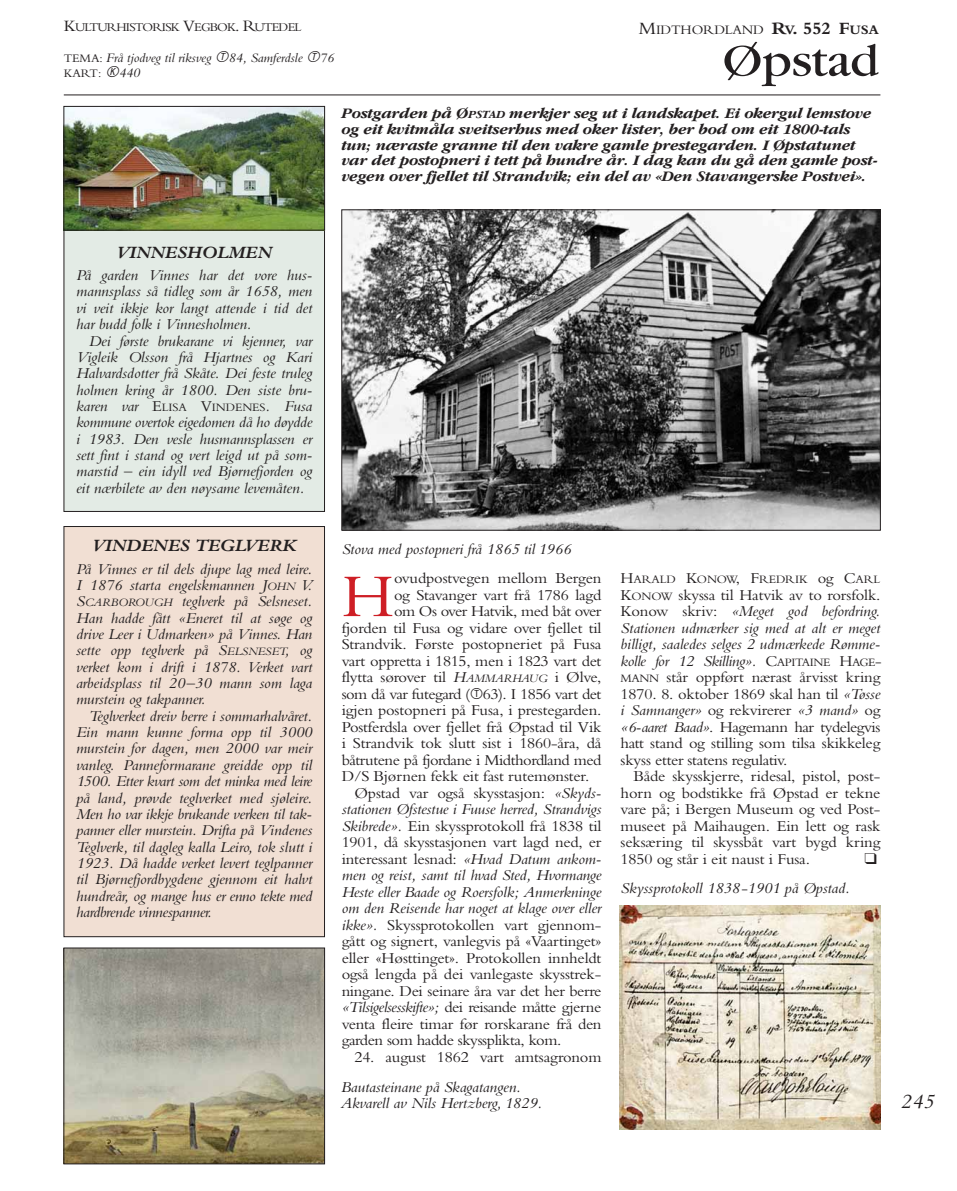
<style>
.page{position:relative;width:957px;height:1191px;background:#fff}
.page>*{position:absolute;margin:0;border:0;box-sizing:border-box;transform-origin:0 0}
.t1{font:63.15px "Bembo MT Std";color:#ce1e25;scale:1.05 1}
.t2{font:48px "Garamond";letter-spacing:-.015em;color:#231f20;scale:1.1 1}
.t3{font:italic 21px "Bembo MT Std";color:#231f20;scale:1.05 1}
.t4{font:italic 700 18px "Bembo MT Std";letter-spacing:-.01em;color:#231f20;scale:1.05 1}
.t5{font:italic 15.75px/16.4px "Bembo MT Std";letter-spacing:-.01em;color:#231f20;text-align:justify;scale:1.05 1}
.t6{font:15.75px/16.5px "Bembo MT Std";letter-spacing:-.01em;color:#231f20;text-align:justify;scale:1.05 1}
.t7{font:15.75px "Bembo MT Std";letter-spacing:-.03em;color:#231f20;scale:1.05 1}
.t8{font:15.75px "Bembo MT Std";letter-spacing:-.035em;color:#231f20;scale:1.05 1}
.t9{font:italic 700 15px/15.8px "Garamond IT Cby BT";letter-spacing:-.01em;color:#231f20;scale:1.05 1}
.t10{font:italic 13.5px "Bembo MT Std";letter-spacing:-.01em;color:#231f20;scale:1.05 1}
.t11{font:13.5px "Bembo MT Std";letter-spacing:-.015em;color:#231f20;scale:1.05 1}
.t12{font:12.3px "Bembo MT Std";letter-spacing:-.065em;color:#231f20;scale:1.05 1}
.t13{font:12px "Bembo MT Std";color:#231f20;scale:1.05 1}
.t14{font:11.85px "Bembo MT Std";letter-spacing:-.015em;color:#231f20;scale:1.05 1}
.s1{font-size:16.5px}
.s2{font-style:normal;font-size:12px}
.s3{font-family:"Circle Frame";font-size:15px}
.s4{font-family:"Circle Frame";font-style:italic;font-size:15px}
.s5{font-style:italic;font-size:13.5px}
.s6{font-size:18px}
.s7{font-weight:700;font-size:18px}
.s8{font-weight:700}
.s9{font-size:11.25px}
.s10{font-style:normal}
.s11{font-style:normal;font-size:11.85px}
.s12{font-size:11.85px}
.s13{font-style:italic}
.s14{font-style:italic;font-size:11.85px}
.s15{font-size:15.75px}
</style>
<div class="page">
<hr style="left:64px;top:95px;width:816px;height:1px;background:#231f20">
<div style="left:64px;top:526px;width:260px;height:410px;background:#f1dfd3"></div>
<div style="left:64px;top:526px;width:261px;height:411px;border:1px solid #231f20"></div>
<div style="left:64px;top:106px;width:260px;height:405px;background:#e3ebe5"></div>
<img style="left:344px;top:212px;width:534px;height:316px">
<img style="left:66px;top:108px;width:257px;height:120px">
<div style="left:64px;top:106px;width:261px;height:124px;border:1px solid #231f20"></div>
<img style="left:66px;top:950px;width:257px;height:212px">
<div style="left:64px;top:948px;width:261px;height:216px;border:1px solid #231f20"></div>
<img style="left:619px;top:906px;width:261px;height:223px">
<p class="t12" style="left:64px;top:23px;width:228px"><span class="s1">K</span>ULTURHISTORISK <span class="s1">V</span>EGBOK<span class="s1">. R</span>UTEDEL</p>
<p class="t10" style="left:64px;top:53px;width:259px"><span class="s2">TEMA:</span> Frå tjodveg til riksveg <span class="s3">T</span>84, Samferdsle <span class="s3">T</span>76</p>
<p class="t13" style="left:64px;top:69px;width:74px">KART: <span class="s4">K</span><span class="s5">440</span></p>
<p class="t11" style="left:639px;top:25px;width:230px"><span class="s6">M</span>IDTHORDLAND <span class="s7">R</span><span class="s8">V</span><span class="s7">. 552 F</span><span class="s8">USA</span></p>
<h2 class="t2" style="left:722px;top:44px;width:144px">Øpstad</h2>
<p class="t9" style="left:342px;top:107px;width:512px">Postgarden på Ø<span class="s9">PSTAD</span> merkjer seg ut i landskapet. Ei okergul lemstove og eit kvitmåla sveitserhus med oker lister, ber bod om eit 1800-tals tun; næraste granne til den vakre gamle prestegarden. I Øpsta tunet var det postopneri i tett på hundre år. I dag kan du gå den gamle post - vegen over fjellet til Strandvik; ein del av «Den Stavangerske Postvei».</p>
<p class="t4" style="left:116px;top:241px;width:149px">VINNESHOLMEN</p>
<p class="t5" style="left:76px;top:268px;width:226px">På garden Vinnes har det vore hus - manns plass så tidleg som år 1658, men vi veit ikkje kor langt attende i tid det har budd folk i Vinnesholmen.</p>
<p class="t5" style="left:76px;top:334px;width:226px;text-indent:13px">Dei første bru karane vi kjenner, var Vigleik Olsson frå Hjartnes og Kari Halvardsdotter frå Skåte. Dei feste truleg holmen kring år 1800. Den siste bru - karen var <span class="s10">E</span><span class="s11">LISA</span> <span class="s10">V</span><span class="s11">INDENES</span>. Fusa kommune overtok eigedomen då ho døydde i 1983. Den vesle husmannsplassen er sett fint i stand og vert leigd ut på som - marstid – ein idyll ved Bjørnefjorden og eit nærbilete av den nøysame levemåten.</p>
<p class="t4" style="left:92px;top:534px;width:196px">VINDENES TEGLVERK</p>
<p class="t5" style="left:76px;top:562px;width:226px">På Vinnes er til dels djupe lag med leire.<br>I 1876 starta engelskmannen J<span class="s12">OHN</span> V.<br>S<span class="s12">CARBOROUGH</span> teglverk på Selsneset.<br>Han hadde fått «Eneret til at søge og drive Leer i Udmarken» på Vinnes. Han sette opp tegl verk på S<span class="s12">ELSNESET</span>, og verket kom i drift i 1878. Verket vart arbeidsplass til 20–30 mann som laga murstein og takpanner.</p>
<p class="t5" style="left:76px;top:709px;width:226px;text-indent:13px">Teglverket dreiv berre i sommar halv året.<br>Ein mann kunne forma opp til 3000 mur stein for dagen, men 2000 var meir van leg. Panneformarane greidde opp til 1500. Etter kvart som det minka med leire på land, prøvde teglverket med sjø leire.<br>Men ho var ikkje brukande verken til tak - panner eller murstein. Drifta på Vindenes Teglverk, til dagleg kalla Leiro, tok slutt i 1923. Då hadde verket levert tegl panner til Bjørne fjord bygdene gjennom eit halvt hundreår, og mange hus er enno tekte med hardbrende vinnespanner.</p>
<p class="t5" style="left:342px;top:542px;width:220px">Stova med postopneri frå 1865 til 1966</p>
<h1 class="t1" style="left:342px;top:573px;width:52px">H</h1>
<p class="t6" style="left:394px;top:571px;width:199px">ovudpostvegen mellom Bergen</p>
<p class="t6" style="left:394px;top:588px;width:199px">og Stavanger vart frå 1786 lagd</p>
<p class="t7" style="left:394px;top:605px;width:199px">om Os over Hatvik, med båt over</p>
<p class="t6" style="left:342px;top:621px;width:249px">fjorden til Fusa og vidare over fjel let til</p>
<p class="t6" style="left:342px;top:637px;width:249px">Strandvik. Første postopneriet på Fusa</p>
<p class="t6" style="left:342px;top:654px;width:249px">vart oppretta i 1815, men i 1823 vart det</p>
<p class="t6" style="left:342px;top:670px;width:249px">flytta sørover til <span class="s13">H</span><span class="s14">AMMARHAUG</span> i Ølve,</p>
<p class="t7" style="left:342px;top:688px;width:249px">som då var futegard (<span class="s3">T</span>63). I 1856 vart det</p>
<p class="t6" style="left:342px;top:703px;width:249px">igjen post opneri på Fusa, i preste garden.</p>
<p class="t6" style="left:342px;top:720px;width:249px">Post ferdsla over fjellet frå Øpstad til Vik</p>
<p class="t6" style="left:342px;top:736px;width:249px">i Strandvik tok slutt sist i 1860-åra, då</p>
<p class="t7" style="left:342px;top:754px;width:249px">båtrutene på fjordane i Midt hord land med</p>
<p class="t6" style="left:342px;top:769px;width:238px">D/S Bjørnen fekk eit fast rutemønster.</p>
<p class="t6" style="left:354px;top:786px;width:237px">Øpstad var også skysstasjon: <span class="s13">«Skyds -</span></p>
<p class="t5" style="left:342px;top:802px;width:249px">stationen Øfstestue i Fuuse herred, Strand vigs</p>
<p class="t6" style="left:342px;top:819px;width:249px"><span class="s13">Skibrede».</span> Ein skyssprotokoll frå 1838 til</p>
<p class="t6" style="left:342px;top:835px;width:249px">1901, då skysstasjonen vart lagd ned, er</p>
<p class="t6" style="left:342px;top:852px;width:249px">interessant lesnad: <span class="s13">«Hvad Datum ankom -</span></p>
<p class="t5" style="left:342px;top:868px;width:249px">men og reist, samt til hvad Sted, Hvormange</p>
<p class="t5" style="left:342px;top:885px;width:249px">Heste eller Baade og Roersfolk; Anmerkninge</p>
<p class="t5" style="left:342px;top:901px;width:249px">om den Reisende har noget at klage over eller</p>
<p class="t6" style="left:342px;top:918px;width:249px"><span class="s13">ikke».</span> Skyssprotokollen vart gjennom -</p>
<p class="t6" style="left:342px;top:934px;width:249px">gått og signert, vanlegvis på «Vaartinget»</p>
<p class="t6" style="left:342px;top:951px;width:249px">eller «Høsttinget». Protokollen innheldt</p>
<p class="t6" style="left:342px;top:967px;width:249px">også lengda på dei vanlegaste skys strek -</p>
<p class="t6" style="left:342px;top:984px;width:249px">ningane. Dei seinare åra var det her berre</p>
<p class="t8" style="left:342px;top:1001px;width:249px"><span class="s13">«Tilsigelsesskifte»;</span> dei reisande måtte gjerne</p>
<p class="t6" style="left:342px;top:1017px;width:249px">venta fleire timar før rorskarane frå den</p>
<p class="t6" style="left:342px;top:1033px;width:211px">garden som hadde skyssplikta, kom.</p>
<p class="t6" style="left:354px;top:1050px;width:237px">24. august 1862 vart amtsagronom</p>
<p class="t5" style="left:341px;top:1080px;width:193px;line-height:15.8px">Bautasteinane på Skagatangen.<br>Akvarell av Nils Hertzberg, 1829.</p>
<p class="t14" style="left:620px;top:575px;width:249px"><span class="s15">H</span>ARALD <span class="s15">K</span>ONOW<span class="s15">, F</span>REDRIK <span class="s15">og C</span>ARL</p>
<p class="t6" style="left:620px;top:588px;width:250px">K<span class="s12">ONOW</span> skyssa til Hatvik av to rorsfolk.<br>Konow skriv: <span class="s13">«Meget god befordring.<br>Statio nen udmærker sig med at alt er meget billigt, saaledes selges 2 udmærkede Rømme - kolle for 12 Skilling».</span> C<span class="s12">APITAINE</span> H<span class="s12">AGE</span> - <span class="s12">MANN</span> står oppført nærast årvisst kring 1870. 8. oktober 1869 skal han til <span class="s13">«Tøsse i Sam nanger»</span> og rekvirerer <span class="s13">«3 mand»</span> og <span class="s13">«6-aaret Baad»</span>. Hagemann har tydelegvis hatt stand og stilling som tilsa skikkeleg skyss etter statens regu lativ.</p>
<p class="t6" style="left:620px;top:769px;width:249px;text-indent:13px">Både skysskjerre, ridesal, pistol, post - horn og bodstikke frå Øpstad er tekne vare på; i Bergen Museum og ved Post - museet på Maihaugen. Ein lett og rask seksæring til skyssbåt vart bygd kring 1850 og står i eit naust i Fusa.</p>
<p class="t5" style="left:620px;top:881px;width:220px">Skyssprotokoll 1838<span class="s10">-</span>1901 på Øpstad.</p>
<h3 class="t3" style="left:900px;top:1094px;width:34px">245</h3>
</div>
